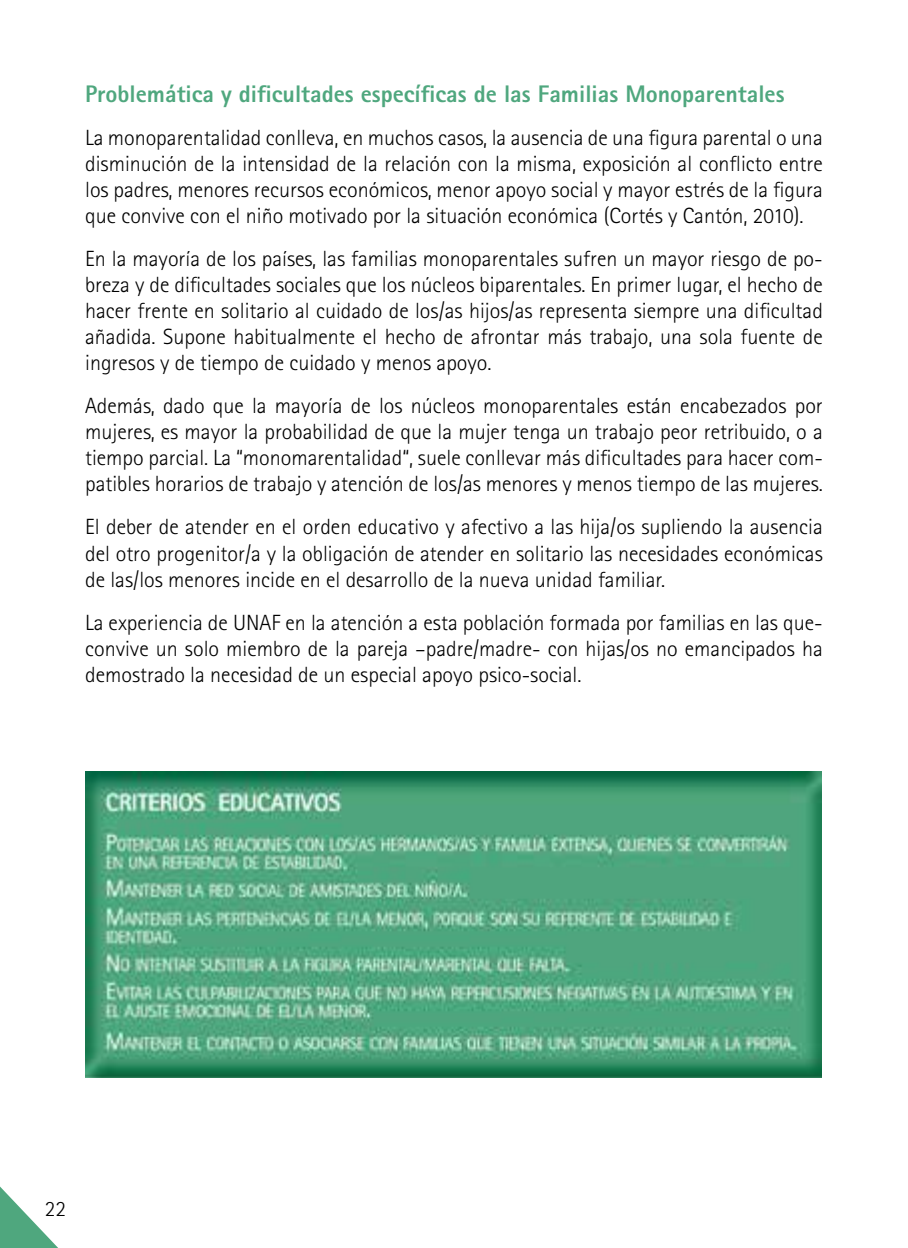
<style>
.page{position:relative;width:908px;height:1248px;background:#fff}
.page>*{position:absolute;margin:0;border:0;box-sizing:border-box;transform-origin:0 0}
.t1{font:800 24px "Rotis Sans Serif Std";color:#4fa77e}
.t2{font:300 22px/26px "Rotis Sans Serif Std";color:#000;text-align:justify}
.t3{font:300 22px "Rotis Sans Serif 45";color:#000}
</style>
<div class="page">
<svg style="left:0;top:1186px;width:57px;height:61px"></svg>
<img style="left:85px;top:771px;width:736px;height:306px">
<p class="t1" style="left:85px;top:79px;width:700px">Problemática y dificultades específicas de las Familias Monoparentales</p>
<p class="t2" style="left:85px;top:125px;width:739px">La monoparentalidad conlleva, en muchos casos, la ausencia de una figura parental o una disminución de la intensidad de la relación con la misma, exposición al conflicto entre los padres, menores recursos económicos, menor apoyo social y mayor estrés de la figura que convive con el niño motivado por la situación económica (Cortés y Cantón, 2010).</p>
<p class="t2" style="left:85px;top:246px;width:739px">En la mayoría de los países, las familias monoparentales sufren un mayor riesgo de po&shy;breza y de dificultades sociales que los núcleos biparentales. En primer lugar, el hecho de hacer frente en solitario al cuidado de los/as hijos/as representa siempre una dificultad añadida. Supone habitualmente el hecho de afrontar más trabajo, una sola fuente de ingresos y de tiempo de cuidado y menos apoyo.</p>
<p class="t2" style="left:85px;top:393px;width:739px">Además, dado que la mayoría de los núcleos monoparentales están encabezados por mujeres, es mayor la probabilidad de que la mujer tenga un trabajo peor retribuido, o a tiempo parcial. La “monomarentalidad“, suele conllevar más dificultades para hacer com&shy;patibles horarios de trabajo y atención de los/as menores y menos tiempo de las mujeres.</p>
<p class="t2" style="left:85px;top:514px;width:738px">El deber de atender en el orden educativo y afectivo a las hija/os supliendo la ausencia del otro progenitor/a y la obligación de atender en solitario las necesidades económicas de las/los menores incide en el desarrollo de la nueva unidad familiar.</p>
<p class="t2" style="left:85px;top:609px;width:738px">La experiencia de UNAF en la atención a esta población formada por familias en las que&shy;convive un solo miembro de la pareja –padre/madre- con hijas/os no emancipados ha demostrado la necesidad de un especial apoyo psico-social.</p>
<p class="t3" style="left:45px;top:1195px;width:23px">22</p>
</div>
